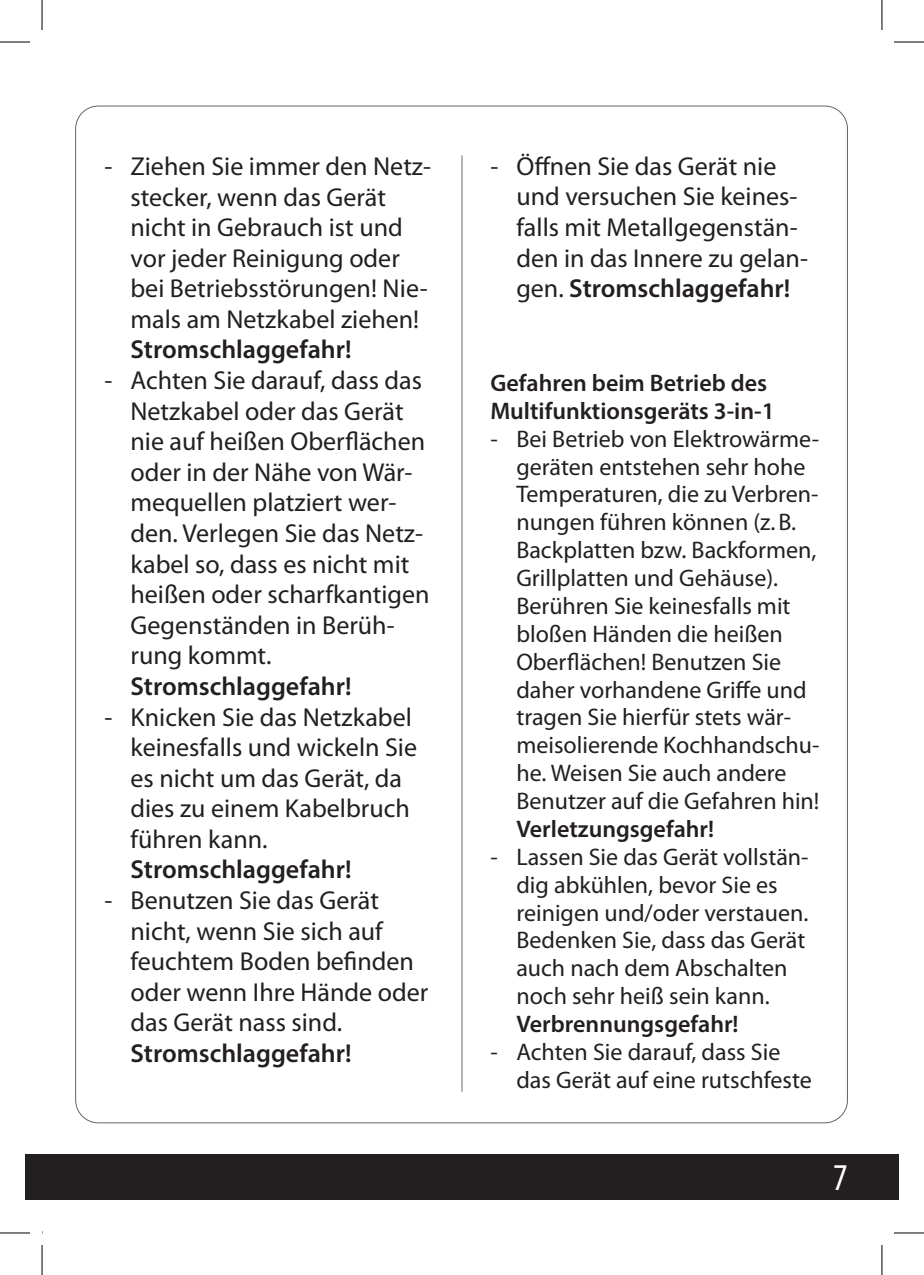
<style>
.page{position:relative;width:924px;height:1275px;background:#fff}
.page>*{position:absolute;margin:0;border:0;box-sizing:border-box;transform-origin:0 0}
.t1{font:condensed 38px "Myriad Pro";color:#fff}
.t2{font:26px/30.6px "Myriad Pro";color:#231f20}
.t3{font:600 26px "Myriad Pro";color:#231f20}
.t4{font:24px/27.8px "Myriad Pro";color:#231f20}
.t5{font:600 24px/27.8px "Myriad Pro";color:#231f20}
.s1{font-weight:600}
</style>
<div class="page">
<div style="left:25px;top:1154px;width:873px;height:45px;background:#231f20"></div>
<hr style="left:461px;top:155px;width:1px;height:936px;background:#6c6d70">
<hr style="left:0;top:42px;width:30px;height:1px;background:#000">
<hr style="left:893px;top:42px;width:30px;height:1px;background:#000">
<hr style="left:0;top:1232px;width:30px;height:1px;background:#000">
<hr style="left:893px;top:1232px;width:30px;height:1px;background:#000">
<hr style="left:42px;top:0;width:1px;height:30px;background:#000">
<hr style="left:42px;top:1245px;width:1px;height:30px;background:#000">
<hr style="left:881px;top:0;width:1px;height:30px;background:#000">
<hr style="left:881px;top:1245px;width:1px;height:30px;background:#000">
<p class="t2" style="left:130px;top:151px;width:302px;text-indent:-26px">- Ziehen Sie immer den Netz&shy;stecker, wenn das Gerät nicht in Gebrauch ist und vor jeder Reinigung oder bei Betriebsstörungen! Nie&shy;mals am Netzkabel ziehen!</p>
<p class="t3" style="left:130px;top:333px;width:222px">Stromschlaggefahr!</p>
<p class="t2" style="left:130px;top:365px;width:300px;text-indent:-26px">- Achten Sie darauf, dass das<br>Netzkabel oder das Gerät nie auf heißen Oberflächen oder in der Nähe von Wär&shy;mequellen platziert wer&shy;den. Verlegen Sie das Netz&shy;kabel so, dass es nicht mit heißen oder scharfkantigen<br>Gegenständen in Berüh&shy;rung kommt.</p>
<p class="t3" style="left:130px;top:669px;width:222px">Stromschlaggefahr!</p>
<p class="t2" style="left:130px;top:702px;width:288px;text-indent:-26px">- Knicken Sie das Netzkabel keinesfalls und wickeln Sie es nicht um das Gerät, da dies zu einem Kabelbruch führen kann.</p>
<p class="t3" style="left:130px;top:853px;width:222px">Stromschlaggefahr!</p>
<p class="t2" style="left:130px;top:885px;width:299px;text-indent:-26px">- Benutzen Sie das Gerät nicht, wenn Sie sich auf feuchtem Boden befinden oder wenn Ihre Hände oder das Gerät nass sind.</p>
<p class="t3" style="left:130px;top:1036px;width:222px">Stromschlaggefahr!</p>
<p class="t2" style="left:516px;top:151px;width:293px;text-indent:-26px">- Öffnen Sie das Gerät nie und versuchen Sie keines&shy;falls mit Metallgegenstän&shy;den in das Innere zu gelan&shy;gen. <span class="s1">Stromschlaggefahr!</span></p>
<p class="t5" style="left:490px;top:368px;width:285px">Gefahren beim Betrieb des<br>Multifunktionsgeräts 3-in-1</p>
<p class="t4" style="left:516px;top:425px;width:304px;text-indent:-26px">- Bei Betrieb von Elektrowärme&shy;geräten entstehen sehr hohe<br>Temperaturen, die zu Verbren&shy;nungen führen können (z.B.<br>Backplatten bzw. Backformen,<br>Grillplatten und Gehäuse).<br>Berühren Sie keinesfalls mit bloßen Händen die heißen<br>Oberflächen! Benutzen Sie daher vorhandene Griffe und tragen Sie hierfür stets wär&shy;meisolierende Kochhandschu&shy;he. Weisen Sie auch andere<br>Benutzer auf die Gefahren hin!</p>
<p class="t5" style="left:516px;top:814px;width:199px">Verletzungsgefahr!</p>
<p class="t4" style="left:516px;top:843px;width:293px;text-indent:-26px">- Lassen Sie das Gerät vollstän&shy;dig abkühlen, bevor Sie es reinigen und/oder verstauen.<br>Bedenken Sie, dass das Gerät auch nach dem Abschalten noch sehr heiß sein kann.</p>
<p class="t5" style="left:516px;top:1009px;width:224px">Verbrennungsgefahr!</p>
<p class="t4" style="left:516px;top:1038px;width:297px;text-indent:-26px">- Achten Sie darauf, dass Sie das Gerät auf eine rutschfeste</p>
<h1 class="t1" style="left:832px;top:1154px;width:16px">7</h1>
</div>
